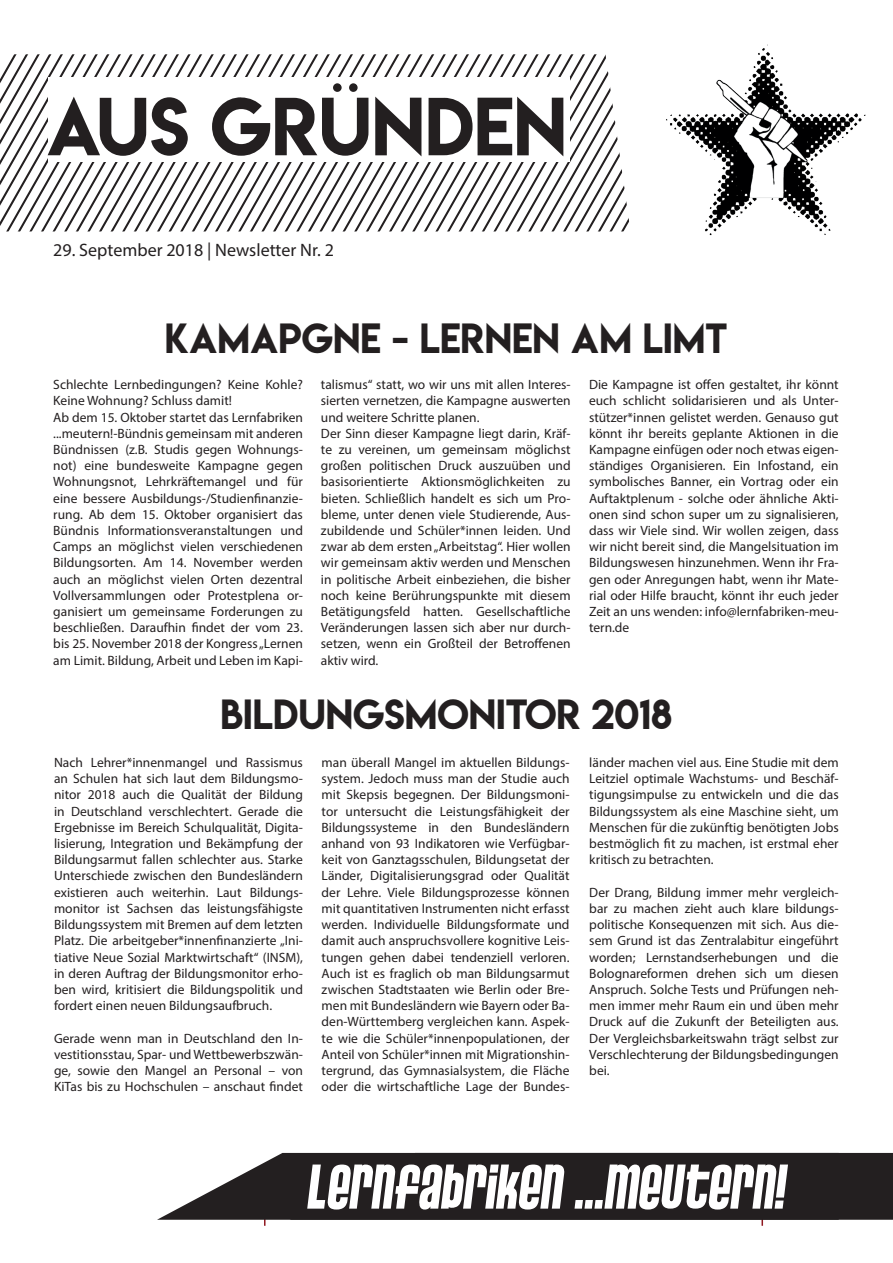
<style>
.page{position:relative;width:893px;height:1263px;background:#fff}
.page>*{position:absolute;margin:0;border:0;box-sizing:border-box;transform-origin:0 0}
.t1{font:73.05px "Lemon Milk";color:#231f20}
.t2{font:66.45px "Pussycat Snickers";color:#fff}
.t3{font:37.5px "Lemon Milk";color:#231f20}
.t4{font:18px "Myriad Pro";color:#231f20}
.t5{font:13.5px/16.2px "Myriad Pro";color:#231f20;text-align:justify}
</style>
<div class="page">
<hr style="left:264px;top:1201px;width:2px;height:25px;background:#8f1820">
<hr style="left:761px;top:1201px;width:2px;height:25px;background:#8f1820">
<div style="left:839px;top:1153px;width:54px;height:67px;background:#231f20"></div>
<svg style="left:157px;top:1153px;width:682px;height:67px;fill:#231f20"></svg>
<svg style="left:0;top:54px;width:333px;height:177px"></svg>
<svg style="left:333px;top:54px;width:296px;height:177px"></svg>
<div style="left:48px;top:77px;width:522px;height:85px;background:#fff"></div>
<img style="left:666px;top:44px;width:200px;height:192px">
<h1 class="t1" style="left:46px;top:75px;width:522px">AUS GRÜNDEN</h1>
<h3 class="t4" style="left:53px;top:239px;width:282px">29. September 2018 | Newsletter Nr. 2</h3>
<h3 class="t3" style="left:165px;top:311px;width:564px">KAMAPGNE - LERNEN AM LIMT</h3>
<p class="t5" style="left:53px;top:376px;width:251px;text-align:left">Schlechte Lernbedingungen? Keine Kohle?<br>Keine Wohnung? Schluss damit!<br>Ab dem 15. Oktober startet das Lernfabriken ...meutern!-Bündnis gemeinsam mit anderen Bündnissen (z.B. Studis gegen Wohnungs&shy;not) eine bundesweite Kampagne gegen Wohnungsnot, Lehrkräftemangel und für eine bessere Ausbildungs-/Studienfinanzie&shy;rung. Ab dem 15. Oktober organisiert das Bündnis Informationsveranstaltungen und Camps an möglichst vielen verschiedenen Bildungsorten. Am 14. November werden auch an möglichst vielen Orten dezentral Vollversammlungen oder Protestplena or&shy;ganisiert um gemeinsame Forderungen zu beschließen. Daraufhin findet der vom 23. bis 25. November 2018 der Kongress „Lernen am Limit. Bildung, Arbeit und Leben im Kapi-</p>
<p class="t5" style="left:321px;top:376px;width:251px;text-align:left">talismus“ statt, wo wir uns mit allen Interes&shy;sierten vernetzen, die Kampagne auswerten und weitere Schritte planen.<br>Der Sinn dieser Kampagne liegt darin, Kräf&shy;te zu vereinen, um gemeinsam möglichst großen politischen Druck auszuüben und basisorientierte Aktionsmöglichkeiten zu bieten. Schließlich handelt es sich um Pro&shy;bleme, unter denen viele Studierende, Aus&shy;zubildende und Schüler*innen leiden. Und zwar ab dem ersten „Arbeitstag“. Hier wollen wir gemeinsam aktiv werden und Menschen in politische Arbeit einbeziehen, die bisher noch keine Berührungspunkte mit diesem Betätigungsfeld hatten. Gesellschaftliche Veränderungen lassen sich aber nur durch&shy;setzen, wenn ein Großteil der Betroffenen aktiv wird.</p>
<p class="t5" style="left:589px;top:376px;width:251px">Die Kampagne ist offen gestaltet, ihr könnt euch schlicht solidarisieren und als Unter&shy;stützer*innen gelistet werden. Genauso gut könnt ihr bereits geplante Aktionen in die Kampagne einfügen oder noch etwas eigen&shy;ständiges Organisieren. Ein Infostand, ein symbolisches Banner, ein Vortrag oder ein Auftaktplenum - solche oder ähnliche Akti&shy;onen sind schon super um zu signalisieren, dass wir Viele sind. Wir wollen zeigen, dass wir nicht bereit sind, die Mangelsituation im Bildungswesen hinzunehmen. Wenn ihr Fra&shy;gen oder Anregungen habt, wenn ihr Mate&shy;rial oder Hilfe braucht, könnt ihr euch jeder Zeit an uns wenden: info@lernfabriken-meu&shy;tern.de</p>
<h3 class="t3" style="left:220px;top:688px;width:453px">BILDUNGSMONITOR 2018</h3>
<p class="t5" style="left:54px;top:754px;width:250px">Nach Lehrer*innenmangel und Rassismus an Schulen hat sich laut dem Bildungsmo&shy;nitor 2018 auch die Qualität der Bildung in Deutschland verschlechtert. Gerade die Ergebnisse im Bereich Schulqualität, Digita&shy;lisierung, Integration und Bekämpfung der Bildungsarmut fallen schlechter aus. Starke Unterschiede zwischen den Bundesländern existieren auch weiterhin. Laut Bildungs&shy;monitor ist Sachsen das leistungsfähigste Bildungssystem mit Bremen auf dem letzten Platz. Die arbeitgeber*innenfinanzierte „Ini&shy;tiative Neue Sozial Marktwirtschaft“ (INSM), in deren Auftrag der Bildungsmonitor erho&shy;ben wird, kritisiert die Bildungspolitik und fordert einen neuen Bildungsaufbruch.</p>
<p class="t5" style="left:54px;top:1030px;width:250px">Gerade wenn man in Deutschland den In&shy;vestitionsstau, Spar- und Wettbewerbszwän&shy;ge, sowie den Mangel an Personal – von KiTas bis zu Hochschulen – anschaut findet</p>
<p class="t5" style="left:322px;top:754px;width:249px">man überall Mangel im aktuellen Bildungs&shy;system. Jedoch muss man der Studie auch mit Skepsis begegnen. Der Bildungsmoni&shy;tor untersucht die Leistungsfähigkeit der Bildungssysteme in den Bundesländern anhand von 93 Indikatoren wie Verfügbar&shy;keit von Ganztagsschulen, Bildungsetat der Länder, Digitalisierungsgrad oder Qualität der Lehre. Viele Bildungsprozesse können mit quantitativen Instrumenten nicht erfasst werden. Individuelle Bildungsformate und damit auch anspruchsvollere kognitive Leis&shy;tungen gehen dabei tendenziell verloren.<br>Auch ist es fraglich ob man Bildungsarmut zwischen Stadtstaaten wie Berlin oder Bre&shy;men mit Bundesländern wie Bayern oder Ba&shy;den-Württemberg vergleichen kann. Aspek&shy;te wie die Schüler*innenpopulationen, der Anteil von Schüler*innen mit Migrationshin&shy;tergrund, das Gymnasialsystem, die Fläche oder die wirtschaftliche Lage der Bundes-</p>
<p class="t5" style="left:589px;top:754px;width:251px">länder machen viel aus. Eine Studie mit dem Leitziel optimale Wachstums- und Beschäf&shy;tigungsimpulse zu entwickeln und die das Bildungssystem als eine Maschine sieht, um Menschen für die zukünftig benötigten Jobs bestmöglich fit zu machen, ist erstmal eher kritisch zu betrachten.</p>
<p class="t5" style="left:589px;top:884px;width:251px">Der Drang, Bildung immer mehr vergleich&shy;bar zu machen zieht auch klare bildungs&shy;politische Konsequenzen mit sich. Aus die&shy;sem Grund ist das Zentralabitur eingeführt worden; Lernstandserhebungen und die Bolognareformen drehen sich um diesen Anspruch. Solche Tests und Prüfungen neh&shy;men immer mehr Raum ein und üben mehr Druck auf die Zukunft der Beteiligten aus.<br>Der Vergleichsbarkeitswahn trägt selbst zur Verschlechterung der Bildungsbedingungen bei.</p>
<h2 class="t2" style="left:305px;top:1150px;width:489px">LERNFABRIKEN ...MEUTERN!</h2>
</div>
